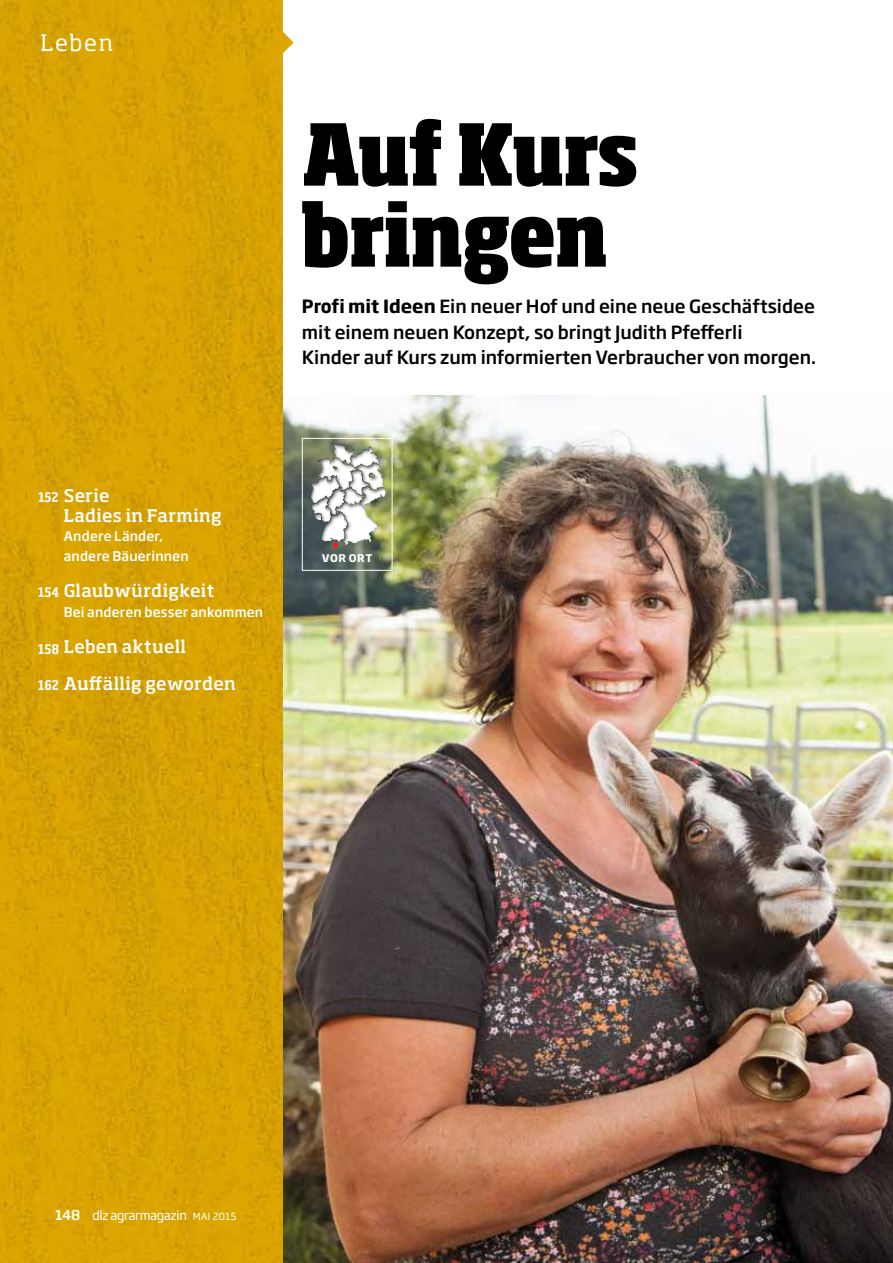
<style>
.page{position:relative;width:893px;height:1263px;background:#fff}
.page>*{position:absolute;margin:0;border:0;box-sizing:border-box;transform-origin:0 0}
.t1{font:800 condensed 84px/81px "Soho Pro";letter-spacing:-.015em;color:#000}
.t2{font:22.5px "Soho Pro";letter-spacing:.075em;color:#fff}
.t3{font:500 18px/25.5px "Soho Gothic Pro";color:#000}
.t4{font:500 17.25px/19.5px "Soho Pro";letter-spacing:.015em;color:#fff}
.t5{font:500 13.2px/19.5px "Soho Gothic Pro";letter-spacing:.01em;color:#fff}
.t6{font:12.75px "Soho Gothic Pro";letter-spacing:-.025em;color:#fff}
.t7{font:700 10.5px "Soho Gothic Pro";letter-spacing:.055em;color:#fff}
.s1{font-weight:700}
.s2{font-weight:700;font-stretch:condensed;font-size:13.2px}
.s3{font-weight:500;font-size:13.5px}
.s4{font-size:9.75px}
</style>
<div class="page">
<img style="left:293px;top:395px;width:600px;height:868px">
<div style="left:302px;top:438px;width:90px;height:133px;border:1px solid #fff"></div>
<div style="left:329px;top:439px;width:27px;height:26px;background:#000;opacity:.75"></div>
<div style="left:308px;top:474px;width:33px;height:30px;background:#4d5750"></div>
<div style="left:309px;top:495px;width:23px;height:28px;background:#4d5b5d"></div>
<div style="left:357px;top:484px;width:30px;height:24px;background:#000;opacity:.75"></div>
<img style="left:311px;top:442px;width:75px;height:106px">
<img style="left:0;top:0;width:293px;height:1263px">
<p class="t2" style="left:40px;top:28px;width:74px">Leben</p>
<h1 class="t1" style="left:302px;top:110px;width:338px">Auf Kurs bringen</h1>
<p class="t3" style="left:302px;top:293px;width:516px"><span class="s1">Profi mit Ideen</span> Ein neuer Hof und eine neue Geschäftsidee mit einem neuen Konzept, so bringt Judith Pfefferli<br>Kinder auf Kurs zum informierten Verbraucher von morgen.</p>
<p class="t4" style="left:64px;top:485px;width:160px;text-indent:-25px"><span class="s2">152</span> Serie<br>Ladies in Farming</p>
<p class="t5" style="left:64px;top:526px;width:126px">Andere Länder, andere Bäuerinnen</p>
<p class="t4" style="left:38px;top:580px;width:178px"><span class="s2">154</span> Glaubwürdigkeit</p>
<p class="t5" style="left:64px;top:601px;width:201px">Bei anderen besser ankommen</p>
<p class="t4" style="left:38px;top:628px;width:199px;line-height:36.5px"><span class="s2">158</span> Leben aktuell<br><span class="s2">162</span> Auffällig geworden</p>
<p class="t7" style="left:322px;top:550px;width:52px">vor ort</p>
<p class="t6" style="left:55px;top:1206px;width:183px"><span class="s3">148</span> dlz agrarmagazin <span class="s4">Mai 2015</span></p>
</div>
